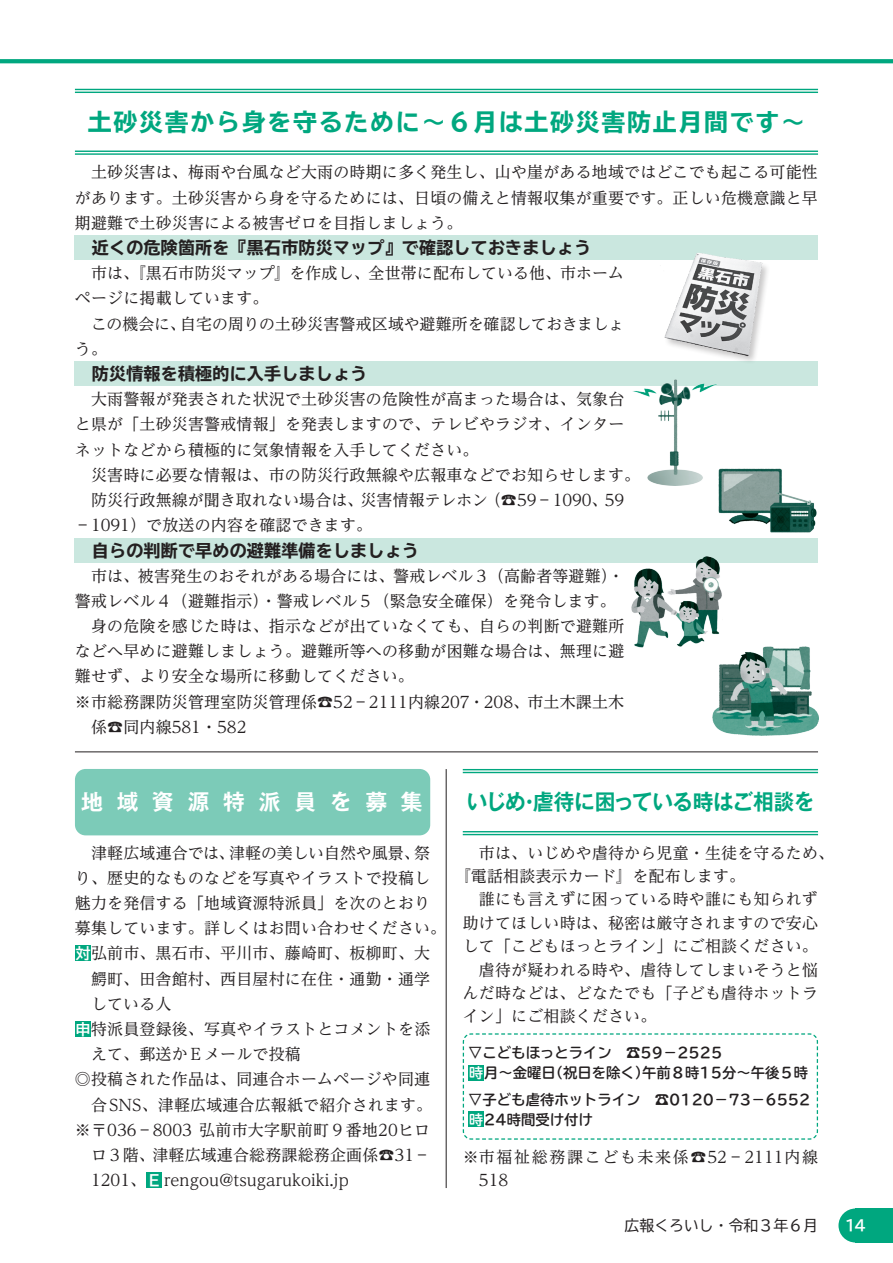
<style>
.page{position:relative;width:893px;height:1263px;background:#fff}
.page>*{position:absolute;margin:0;border:0;box-sizing:border-box;transform-origin:0 0}
.市報基本段落{font:700 expanded 23.85px "TBUD Go Std";letter-spacing:.075em;color:#00a77f}
.市報基本段落-2{font:700 21.75px "Gothic MB101 Pr 6 De";letter-spacing:-.02em;color:#00a77f;scale:.95 1}
.市報基本段落-3{font:700 21.75px "Gothic MB101 Pr 6 De";letter-spacing:.63em;color:#fff}
.段落スタイル_13{font:700 expanded 16.95px "TBUD Go Std";letter-spacing:.015em;color:#231f20}
.市報基本段落-4{font:15.9px/25.2px "UD Reimin Pr 6";letter-spacing:.015em;color:#231f20}
.市報基本段落-5{font:15.9px "UD Reimin Pr 6";letter-spacing:-.01em;color:#231f20}
.市報基本段落-6{font:15.9px/23.4px "UD Reimin Pr 6";letter-spacing:.105em;color:#231f20}
.t1{font:14.85px "TBUD Go Std";color:#231f20}
.t2{font:700 14.85px "TBUD Go Std";color:#fff}
.市報基本段落-7{font:700 14.4px/20px "TBUDR Go Std";color:#231f20}
.s1{font-family:"TBUD Go Std";font-weight:700;font-size:15.15px;color:#fff}
.s2{font-size:14.1px;color:#fff}
</style>
<div class="page">
<div style="left:75px;top:236px;width:743px;height:24px;background:#cae7df"></div>
<div style="left:75px;top:362px;width:743px;height:24px;background:#cae7df"></div>
<div style="left:75px;top:538px;width:743px;height:24px;background:#cae7df"></div>
<hr style="left:75px;top:89px;width:743px;height:1px;background:#00a77f">
<hr style="left:75px;top:92px;width:743px;height:1px;background:#00a77f">
<hr style="left:75px;top:151px;width:743px;height:1px;background:#00a77f">
<hr style="left:75px;top:153px;width:743px;height:2px;background:#00a77f">
<div style="left:75px;top:945px;width:16px;height:16px;background:#00a77f"></div>
<div style="left:75px;top:1021px;width:16px;height:16px;background:#00a77f"></div>
<div style="left:146px;top:1172px;width:16px;height:16px;background:#00a77f"></div>
<hr style="left:463px;top:831px;width:355px;height:1px;background:#00a77f">
<hr style="left:463px;top:834px;width:355px;height:1px;background:#00a77f">
<hr style="left:463px;top:769px;width:355px;height:1px;background:#00a77f">
<hr style="left:463px;top:772px;width:355px;height:1px;background:#00a77f">
<div style="left:75px;top:769px;width:355px;height:66px;background:#7ccbb8;border-radius:11px"></div>
<div style="left:664px;top:252px;width:107px;height:113px;background:#231f20;opacity:.25"></div>
<img style="left:664px;top:252px;width:102px;height:109px">
<img style="left:632px;top:380px;width:85px;height:105px">
<img style="left:718px;top:469px;width:98px;height:63px">
<img style="left:631px;top:556px;width:91px;height:91px">
<img style="left:712px;top:647px;width:106px;height:88px">
<svg style="left:0;top:59px;width:893px;height:4px;background:#06a982"></svg>
<hr style="left:75px;top:751px;width:743px;height:1px;background:#231f20">
<hr style="left:446px;top:769px;width:1px;height:419px;background:#231f20">
<div style="left:855px;top:1208px;width:38px;height:34px;background:#00a77f"></div>
<div style="left:838px;top:1208px;width:34px;height:34px;background:#00a77f;border-radius:50%"></div>
<svg style="left:462px;top:1033px;width:357px;height:107px"></svg>
<p class="市報基本段落" style="left:88px;top:109px;width:719px">土砂災害から身を守るために〜６月は土砂災害防止月間です〜</p>
<p class="市報基本段落-4" style="left:75px;top:159px;width:744px;text-align:justify;text-indent:16px">土砂災害は、梅雨や台風など大雨の時期に多く発生し、山や崖がある地域ではどこでも起こる可能性があります。土砂災害から身を守るためには、日頃の備えと情報収集が重要です。正しい危機意識と早期避難で土砂災害による被害ゼロを目指しましょう。</p>
<p class="段落スタイル_13" style="left:92px;top:239px;width:501px">近くの危険箇所を『黒石市防災マップ』で確認しておきましょう</p>
<p class="市報基本段落-4" style="left:75px;top:260px;width:551px;text-indent:16px">市は、『黒石市防災マップ』を作成し、全世帯に配布している他、市ホームページに掲載しています。</p>
<p class="市報基本段落-5" style="left:180px;top:311px;width:446px">自宅の周りの土砂災害警戒区域や避難所を確認しておきましょ</p>
<p class="市報基本段落-4" style="left:75px;top:310px;width:112px;text-indent:16px">この機会に、う。</p>
<p class="段落スタイル_13" style="left:92px;top:365px;width:277px">防災情報を積極的に入手しましょう</p>
<p class="市報基本段落-4" style="left:75px;top:386px;width:551px;text-align:justify;text-indent:16px">大雨警報が発表された状況で土砂災害の危険性が高まった場合は、気象台と県が「土砂災害警戒情報」を発表しますので、テレビやラジオ、インターネットなどから積極的に気象情報を入手してください。</p>
<p class="市報基本段落-4" style="left:91px;top:462px;width:550px">災害時に必要な情報は、市の防災行政無線や広報車などでお知らせします。</p>
<p class="市報基本段落-4" style="left:605px;top:487px;width:21px">59</p>
<p class="市報基本段落-4" style="left:485px;top:487px;width:124px">)☎59－1090、</p>
<p class="市報基本段落-4" style="left:75px;top:487px;width:299px;text-align:center">防災行政無線が聞き取れない場合は、－1091）で放送の内容を確認できます。</p>
<p class="段落スタイル_13" style="left:92px;top:541px;width:328px">自らの判断で早めの避難準備をしましょう</p>
<p class="市報基本段落-4" style="left:75px;top:562px;width:551px;text-indent:16px">市は、被害発生のおそれがある場合には、警戒レベル３（高齢者等避難・(警戒レベル４（避難指示）・警戒レベル５（緊急安全確保）を発令します。</p>
<p class="市報基本段落-4" style="left:75px;top:613px;width:551px;text-align:justify;text-indent:16px">身の危険を感じた時は、指示などが出ていなくても、自らの判断で避難所などへ早めに避難しましょう。避難所等への移動が困難な場合は、無理に避難せず、より安全な場所に移動してください。</p>
<p class="市報基本段落-4" style="left:91px;top:688px;width:534px;text-indent:-16px">※市総務課防災管理室防災管理係☎52－2111内線207・208、市土木課土木係☎同内線581・582</p>
<p class="市報基本段落-4" style="left:360px;top:487px;width:129px">災害情報テレホン</p>
<p class="市報基本段落-3" style="left:81px;top:784px;width:343px">地域資源特派員を募集</p>
<p class="市報基本段落-2" style="left:467px;top:784px;width:367px">いじめ虐待に困っている時はご相談を</p>
<p class="市報基本段落-2" style="left:519px;top:784px;width:23px">・</p>
<p class="市報基本段落-4" style="left:75px;top:839px;width:373px;text-indent:16px">津軽広域連合では、<br>り、歴史的なものなどを写真やイラストで投稿し魅力を発信する「地域資源特派員」を次のとおり募集しています。詳しくはお問い合わせください。</p>
<p class="市報基本段落-4" style="left:91px;top:940px;width:341px;text-align:justify;text-indent:-16px"><span class="s1">対</span>弘前市、黒石市、平川市、藤崎町、板柳町、大鰐町、田舎館村、西目屋村に在住・通勤・通学している人</p>
<p class="市報基本段落-4" style="left:91px;top:1016px;width:341px;text-indent:-16px"><span class="s1">申</span>特派員登録後、写真やイラストとコメントを添えて、郵送かＥメールで投稿</p>
<p class="市報基本段落-4" style="left:75px;top:1066px;width:359px;text-align:right">◎投稿された作品は、同連合ホームページや同連合SNS、津軽広域連合広報紙で紹介されます。</p>
<p class="市報基本段落-4" style="left:199px;top:1117px;width:233px">弘前市大字駅前町９番地20ヒロ</p>
<p class="市報基本段落-4" style="left:414px;top:839px;width:17px">祭</p>
<p class="市報基本段落-5" style="left:229px;top:840px;width:192px">津軽の美しい自然や風景、</p>
<p class="市報基本段落-4" style="left:152px;top:1117px;width:279px;text-indent:-77px">※〒036－8003<br>津軽広域連合総務課総務企画係☎31－</p>
<p class="市報基本段落-4" style="left:91px;top:1142px;width:259px">ロ３階、<br>1201、 <span class="s1">E</span> rengou@tsugarukoiki j p.</p>
<p class="市報基本段落-4" style="left:455px;top:840px;width:381px;line-height:23.4px;text-indent:24px">市は、いじめや虐待から児童・生徒を守るため、『電話相談表示カード』を配布します。</p>
<p class="市報基本段落-4" style="left:463px;top:887px;width:357px;line-height:23.4px;text-align:justify;text-indent:16px">誰にも言えずに困っている時や誰にも知られず助けてほしい時は、秘密は厳守されますので安心して「こどもほっとライン」にご相談ください。</p>
<p class="市報基本段落-4" style="left:463px;top:957px;width:357px;line-height:23.4px;text-align:justify;text-indent:16px">虐待が疑われる時や、虐待してしまいそうと悩んだ時などは、どなたでも「子ども虐待ホットライン」にご相談ください。</p>
<p class="市報基本段落-7" style="left:468px;top:1043px;width:145px">▽こどもほっとライン</p>
<p class="市報基本段落-7" style="left:626px;top:1043px;width:98px">☎59－2525</p>
<p class="市報基本段落-7" style="left:549px;top:1063px;width:102px">（祝日を除く）</p>
<p class="市報基本段落-7" style="left:642px;top:1063px;width:168px">午前８時15分〜午後５時</p>
<p class="市報基本段落-7" style="left:469px;top:1063px;width:88px"><span class="s2">時</span>月〜金曜日</p>
<p class="市報基本段落-7" style="left:468px;top:1090px;width:174px">▽子ども虐待ホットライン<span class="s2">時</span>24時間受け付け</p>
<p class="市報基本段落-7" style="left:655px;top:1090px;width:157px">☎0120－73－6552</p>
<p class="市報基本段落-6" style="left:479px;top:1144px;width:341px;text-indent:-16px">※市福祉総務課こども未来係☎52－2111内線<br>518</p>
<p class="t1" style="left:625px;top:1213px;width:195px">広報くろいし・令和３年６月</p>
<p class="t2" style="left:845px;top:1213px;width:23px">14</p>
</div>
